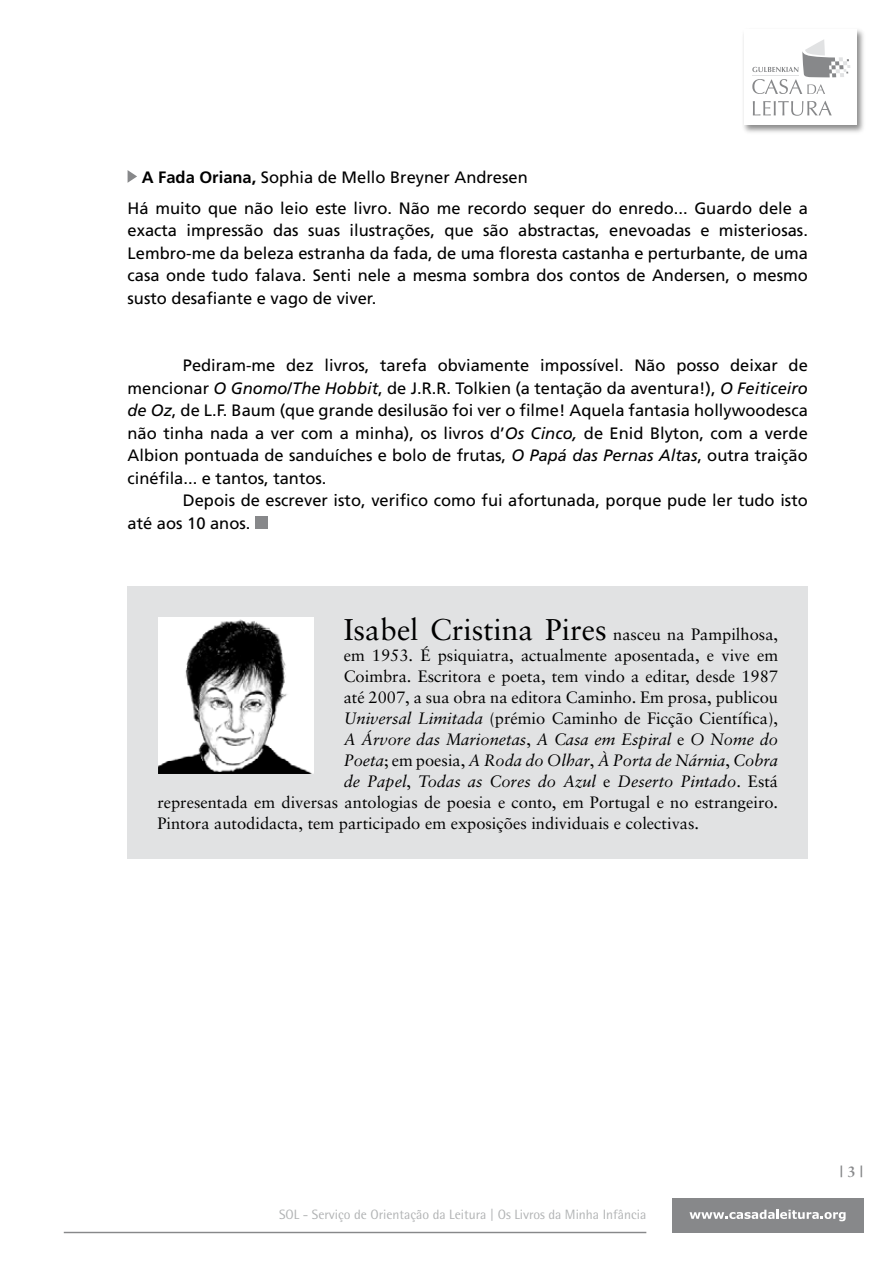
<style>
.page{position:relative;width:893px;height:1263px;background:#fff}
.page>*{position:absolute;margin:0;border:0;box-sizing:border-box;transform-origin:0 0}
.t1{font:30px "Sabon";color:#000}
.t2{font:16.5px/22.5px "Frutiger";color:#000}
.t3{font:16.5px "Sabon";color:#000}
.t4{font:italic 16.5px "Sabon";color:#000}
.t5{font:700 15px "Sabon";color:#87888a}
.t6{font:13.5px "Rotis Semi Sans";color:#b1b3b4}
.s1{font-weight:700}
.s2{font-style:italic}
.s3{font-size:16.5px}
.s4{font-style:normal}
</style>
<div class="page">
<div style="left:128px;top:587px;width:680px;height:272px;background:#e1e2e3"></div>
<svg style="left:128px;top:170px;width:9px;height:13px"></svg>
<div style="left:255px;top:516px;width:13px;height:13px;background:#87888a"></div>
<img style="left:743px;top:29px;width:121px;height:104px">
<div style="left:744px;top:29px;width:113px;height:96px;background:#fff"></div>
<svg style="left:753px;top:101px;width:79px;height:15px"></svg>
<svg style="left:752px;top:39px;width:98px;height:55px"></svg>
<hr style="left:752px;top:75px;width:46px;height:1px;background:#e1e2e3">
<hr style="left:64px;top:1232px;width:582px;height:1px;background:#87888a">
<div style="left:672px;top:1198px;width:191px;height:34px;background:#87888a"></div>
<svg style="left:689px;top:1210px;width:157px;height:11px"></svg>
<img style="left:158px;top:617px;width:156px;height:156px">
<p class="t2" style="left:128px;top:162px;width:682px;line-height:31px;text-indent:14px"><span class="s1">A Fada Oriana,</span> Sophia de Mello Breyner Andresen<br>Há muito que não leio este livro. Não me recordo sequer do enredo... Guardo dele a</p>
<p class="t2" style="left:128px;top:219px;width:682px;text-align:justify">exacta impressão das suas ilustrações, que são abstractas, enevoadas e misteriosas.<br>Lembro-me da beleza estranha da fada, de uma floresta castanha e perturbante, de uma casa onde tudo falava. Senti nele a mesma sombra dos contos de Andersen, o mesmo susto desafiante e vago de viver.</p>
<p class="t2" style="left:128px;top:354px;width:682px;text-align:justify;text-indent:55px">Pediram-me dez livros, tarefa obviamente impossível. Não posso deixar de mencionar <span class="s2">O Gnomo</span>/<span class="s2">The Hobbit</span>, de J.R.R. Tolkien (a tentação da aventura!), <span class="s2">O Feiticeiro de Oz</span>, de L.F. Baum (que grande desilusão foi ver o filme! Aquela fantasia hollywoodesca não tinha nada a ver com a minha), os livros d’<span class="s2">Os Cinco,</span> de Enid Blyton, com a verde Albion pontuada de sanduíches e bolo de frutas, <span class="s2">O Papá das Pernas Altas</span>, outra traição cinéfila... e tantos, tantos.</p>
<p class="t2" style="left:128px;top:489px;width:682px;text-indent:55px">Depois de escrever isto, verifico como fui afortunada, porque pude ler tudo isto até aos 10 anos.</p>
<h1 class="t1" style="left:344px;top:611px;width:436px">Isabel Cristina Pires <span class="s3">nasceu na Pampilhosa,</span></h1>
<p class="t3" style="left:344px;top:645px;width:436px">em 1953. É psiquiatra, actualmente aposentada, e vive em</p>
<p class="t3" style="left:344px;top:666px;width:436px">Coimbra. Escritora e poeta, tem vindo a editar, desde 1987</p>
<p class="t3" style="left:344px;top:687px;width:436px">até 2007, a sua obra na editora Caminho. Em prosa, publicou</p>
<p class="t3" style="left:344px;top:708px;width:436px"><span class="s2">Universal Limitada</span> (prémio Caminho de Ficção Científica),</p>
<p class="t4" style="left:344px;top:729px;width:436px">A Árvore das Marionetas<span class="s4">,</span> A Casa em Espiral <span class="s4">e</span> O Nome do</p>
<p class="t4" style="left:344px;top:750px;width:436px">Poeta<span class="s4">; em poesia,</span> A Roda do Olhar<span class="s4">,</span> À Porta de Nárnia<span class="s4">,</span> Cobra</p>
<p class="t4" style="left:344px;top:771px;width:436px">de Papel<span class="s4">,</span> Todas as Cores do Azul <span class="s4">e</span> Deserto Pintado<span class="s4">. Está</span></p>
<p class="t3" style="left:157px;top:792px;width:622px">representada em diversas antologias de poesia e conto, em Portugal e no estrangeiro.</p>
<p class="t3" style="left:157px;top:813px;width:543px">Pintora autodidacta, tem participado em exposições individuais e colectivas.</p>
<p class="t6" style="left:279px;top:1206px;width:369px">SOL - Serviço de Orientação da Leitura | Os Livros da Minha Infância</p>
<p class="t5" style="left:840px;top:1162px;width:25px">| 3 |</p>
</div>
